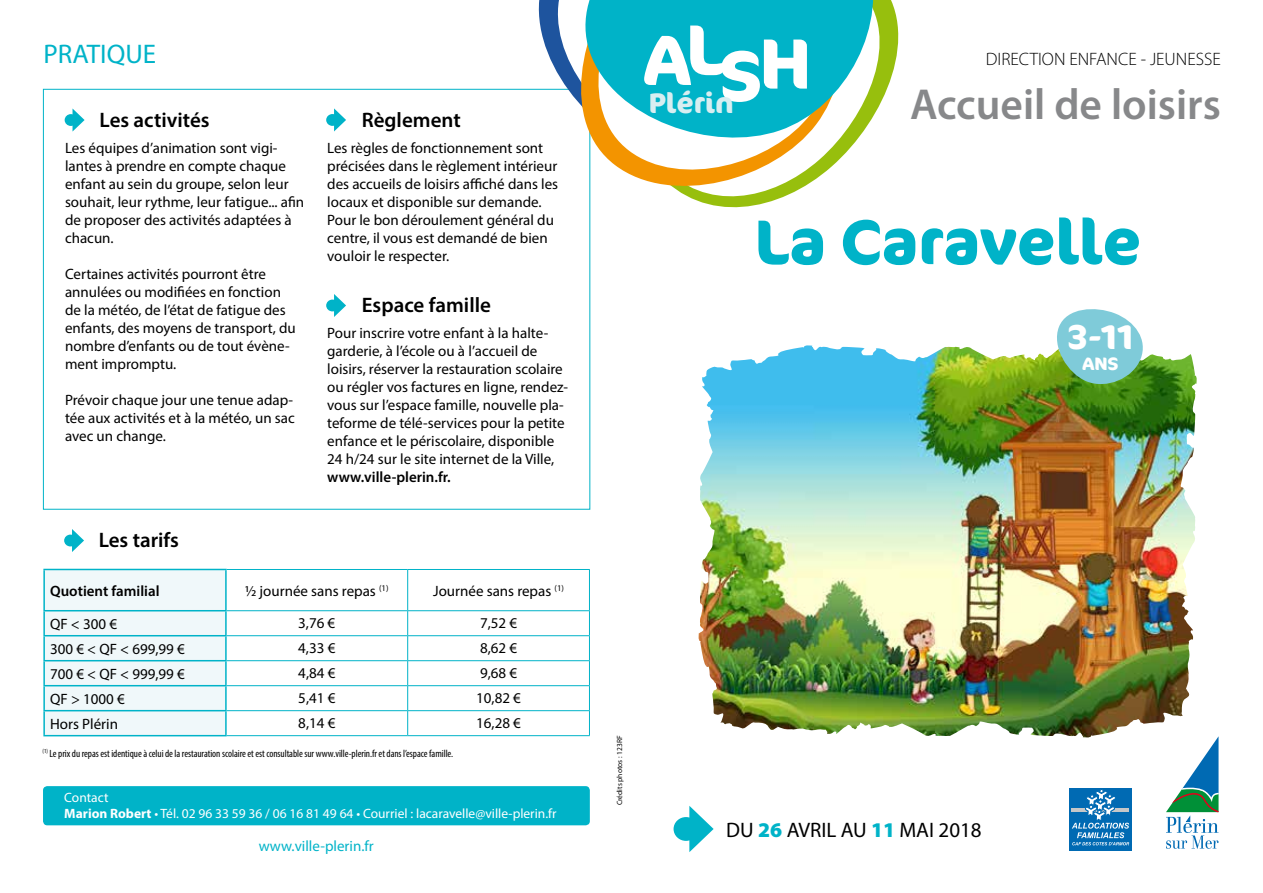
<style>
.page{position:relative;width:1263px;height:893px;background:#fff}
.page>*{position:absolute;margin:0;border:0;box-sizing:border-box;transform-origin:0 0}
.t1{font:700 71.1px "Cocon";color:#fff}
.t2{font:700 63px "Cocon";color:#00b3c8}
.t3{font:600 43.5px "Myriad Pro";color:#87888a}
.t4{font:700 34.5px "Cocon";color:#fff}
.t5{font:700 28.2px "Cocon";color:#d8eef1}
.t6{font:27px "Myriad Pro";color:#00b3c8}
.t7{font:600 21px "Myriad Pro";color:#000}
.t8{font:21px "Myriad Pro";color:#000}
.t9{font:300 18px "Myriad Pro";color:#000}
.t10{font:700 18px "Cocon";color:#fff}
.t11{font:15px/18px "Myriad Pro";color:#000}
.t12{font:600 15px "Myriad Pro";color:#000}
.t13{font:15px "Myriad Pro";color:#00b3c8}
.t14{font:13.5px/16.2px "Myriad Pro";color:#fff}
.t15{font:condensed 10.5px "Myriad Pro";letter-spacing:-.005em;color:#000}
.t16{font:7.5px "Myriad Pro";color:#000}
.s1{font-weight:700}
.s2{font-weight:900;color:#00b3c8}
</style>
<div class="page">
<svg style="left:525px;top:0;width:20px;height:90px"></svg>
<svg style="left:545px;top:0;width:14px;height:90px"></svg>
<svg style="left:890px;top:0;width:9px;height:81px"></svg>
<svg style="left:559px;top:28px;width:241px;height:180px"></svg>
<svg style="left:578px;top:153px;width:268px;height:36px"></svg>
<svg style="left:567px;top:0;width:323px;height:153px;fill:#00b3c8"></svg>
<img style="left:681px;top:309px;width:538px;height:543px">
<div style="left:673px;top:817px;width:25px;height:24px;background:#00b3c8;border-radius:50%"></div>
<svg style="left:73px;top:109px;width:12px;height:22px"></svg>
<div style="left:65px;top:114px;width:12px;height:12px;background:#00b3c8;border-radius:50%"></div>
<svg style="left:334px;top:108px;width:12px;height:23px"></svg>
<div style="left:326px;top:114px;width:13px;height:12px;background:#00b3c8;border-radius:50%"></div>
<svg style="left:334px;top:294px;width:12px;height:23px"></svg>
<div style="left:326px;top:300px;width:13px;height:11px;background:#00b3c8;border-radius:50%"></div>
<svg style="left:72px;top:529px;width:12px;height:23px"></svg>
<div style="left:64px;top:535px;width:13px;height:11px;background:#00b3c8;border-radius:50%"></div>
<div style="left:45px;top:570px;width:180px;height:165px;background:#f0f8fa"></div>
<hr style="left:43px;top:569px;width:184px;height:1px;background:#00b3c8">
<hr style="left:43px;top:570px;width:2px;height:40px;background:#00b3c8">
<hr style="left:225px;top:570px;width:2px;height:40px;background:#00b3c8">
<hr style="left:43px;top:610px;width:184px;height:1px;background:#00b3c8">
<hr style="left:43px;top:611px;width:2px;height:24px;background:#00b3c8">
<hr style="left:225px;top:611px;width:2px;height:24px;background:#00b3c8">
<hr style="left:43px;top:635px;width:184px;height:1px;background:#00b3c8">
<hr style="left:43px;top:636px;width:2px;height:24px;background:#00b3c8">
<hr style="left:225px;top:636px;width:2px;height:24px;background:#00b3c8">
<hr style="left:43px;top:660px;width:184px;height:1px;background:#00b3c8">
<hr style="left:43px;top:661px;width:2px;height:24px;background:#00b3c8">
<hr style="left:225px;top:661px;width:2px;height:24px;background:#00b3c8">
<hr style="left:43px;top:685px;width:184px;height:1px;background:#00b3c8">
<hr style="left:43px;top:686px;width:2px;height:24px;background:#00b3c8">
<hr style="left:225px;top:686px;width:2px;height:24px;background:#00b3c8">
<hr style="left:43px;top:710px;width:184px;height:1px;background:#00b3c8">
<hr style="left:43px;top:711px;width:2px;height:24px;background:#00b3c8">
<hr style="left:225px;top:711px;width:2px;height:24px;background:#00b3c8">
<hr style="left:43px;top:735px;width:184px;height:1px;background:#00b3c8">
<hr style="left:227px;top:569px;width:181px;height:1px;background:#00b3c8">
<hr style="left:408px;top:569px;width:182px;height:1px;background:#00b3c8">
<hr style="left:407px;top:570px;width:1px;height:40px;background:#00b3c8">
<hr style="left:589px;top:570px;width:1px;height:40px;background:#00b3c8">
<hr style="left:227px;top:610px;width:181px;height:1px;background:#00b3c8">
<hr style="left:408px;top:610px;width:182px;height:1px;background:#00b3c8">
<hr style="left:227px;top:635px;width:181px;height:1px;background:#00b3c8">
<hr style="left:408px;top:635px;width:182px;height:1px;background:#00b3c8">
<hr style="left:227px;top:660px;width:181px;height:1px;background:#00b3c8">
<hr style="left:408px;top:660px;width:182px;height:1px;background:#00b3c8">
<hr style="left:227px;top:685px;width:181px;height:1px;background:#00b3c8">
<hr style="left:408px;top:685px;width:182px;height:1px;background:#00b3c8">
<hr style="left:227px;top:710px;width:181px;height:1px;background:#00b3c8">
<hr style="left:408px;top:710px;width:182px;height:1px;background:#00b3c8">
<svg style="left:407px;top:611px;width:1px;height:124px"></svg>
<svg style="left:589px;top:611px;width:1px;height:124px"></svg>
<hr style="left:227px;top:735px;width:181px;height:1px;background:#00b3c8">
<hr style="left:408px;top:735px;width:182px;height:1px;background:#00b3c8">
<div style="left:43px;top:786px;width:547px;height:39px;background:#00b3c8;border-radius:4px"></div>
<h3 class="t6" style="left:43px;top:37px;width:114px">PRATIQUE</h3>
<h3 class="t7" style="left:100px;top:106px;width:112px">Les activités</h3>
<p class="t11" style="left:65px;top:139px;width:241px">Les équipes d’animation sont vigi&shy;lantes à prendre en compte chaque enfant au sein du groupe, selon leur souhait, leur rythme, leur fatigue... afin de proposer des activités adaptées à chacun.</p>
<p class="t11" style="left:65px;top:265px;width:232px">Certaines activités pourront être annulées ou modifiées en fonction de la météo, de l’état de fatigue des enfants, des moyens de transport, du nombre d’enfants ou de tout évène&shy;ment impromptu.</p>
<p class="t11" style="left:65px;top:391px;width:231px;text-align:justify">Prévoir chaque jour une tenue adap&shy;tée aux activités et à la météo, un sac avec un change.</p>
<h3 class="t7" style="left:362px;top:106px;width:101px">Règlement</h3>
<p class="t11" style="left:327px;top:139px;width:232px">Les règles de fonctionnement sont précisées dans le règlement intérieur des accueils de loisirs affiché dans les locaux et disponible sur demande.<br>Pour le bon déroulement général du centre, il vous est demandé de bien vouloir le respecter.</p>
<h3 class="t7" style="left:362px;top:291px;width:131px">Espace famille</h3>
<p class="t11" style="left:327px;top:324px;width:242px">Pour inscrire votre enfant à la halte&shy;garderie, à l’école ou à l’accueil de loisirs, réserver la restauration scolaire ou régler vos factures en ligne, rendez&shy;vous sur l’espace famille, nouvelle pla&shy;teforme de télé-services pour la petite enfance et le périscolaire, disponible 24 h/24 sur le site internet de la Ville,</p>
<p class="t12" style="left:327px;top:468px;width:125px">www.ville-plerin.fr.</p>
<h3 class="t7" style="left:99px;top:526px;width:82px">Les tarifs</h3>
<p class="t12" style="left:50px;top:581px;width:111px">Quotient familial</p>
<p class="t11" style="left:245px;top:581px;width:145px">½ journée sans repas <sup>(1)</sup></p>
<p class="t11" style="left:433px;top:581px;width:132px">Journée sans repas <sup>(1)</sup></p>
<p class="t11" style="left:50px;top:615px;width:68px">QF &lt; 300 €</p>
<p class="t11" style="left:298px;top:614px;width:39px">3,76 €</p>
<p class="t11" style="left:480px;top:614px;width:39px">7,52 €</p>
<p class="t11" style="left:50px;top:640px;width:136px">300 € &lt; QF &lt; 699,99 €</p>
<p class="t11" style="left:298px;top:639px;width:39px">4,33 €</p>
<p class="t11" style="left:480px;top:639px;width:39px">8,62 €</p>
<p class="t11" style="left:50px;top:664px;width:136px">700 € &lt; QF &lt; 999,99 €</p>
<p class="t11" style="left:298px;top:664px;width:39px">4,84 €</p>
<p class="t11" style="left:480px;top:664px;width:39px">9,68 €</p>
<p class="t11" style="left:50px;top:689px;width:76px">QF &gt; 1000 €</p>
<p class="t11" style="left:298px;top:689px;width:39px">5,41 €</p>
<p class="t11" style="left:476px;top:689px;width:46px">10,82 €</p>
<p class="t11" style="left:50px;top:714px;width:69px">Hors Plérin</p>
<p class="t11" style="left:298px;top:714px;width:39px">8,14 €</p>
<p class="t11" style="left:476px;top:714px;width:46px">16,28 €</p>
<p class="t15" style="left:43px;top:747px;width:412px"><sup>(1)</sup> Le prix du repas est identique à celui de la restauration scolaire et est consultable sur www.ville-plerin.fr et dans l’espace famille.</p>
<p class="t14" style="left:64px;top:789px;width:494px">Contact<br><span class="s1">Marion Robert</span> • Tél. 02 96 33 59 36 / 06 16 81 49 64 • Courriel : lacaravelle@ville-plerin.fr</p>
<p class="t13" style="left:259px;top:837px;width:117px">www.ville-plerin.fr</p>
<h1 class="t1" style="left:644px;top:12px;width:82px">AL</h1>
<h3 class="t5" style="left:649px;top:86px;width:87px">Plérin</h3>
<h1 class="t1" style="left:719px;top:27px;width:94px">SH</h1>
<p class="t9" style="left:986px;top:48px;width:236px">DIRECTION ENFANCE - JEUNESSE</p>
<h3 class="t3" style="left:910px;top:77px;width:312px">Accueil de loisirs</h3>
<h2 class="t2" style="left:754px;top:204px;width:389px">La Caravelle</h2>
<h3 class="t4" style="left:1067px;top:316px;width:68px">3-11</h3>
<p class="t10" style="left:1082px;top:353px;width:38px">ANS</p>
<p class="t16" style="left:615px;top:805px;width:71px;rotate:-90deg">Crédits photos : 123RF</p>
<h3 class="t8" style="left:726px;top:817px;width:257px">DU <span class="s2">26</span> AVRIL AU <span class="s2">11</span> MAI 2018</h3>
</div>
